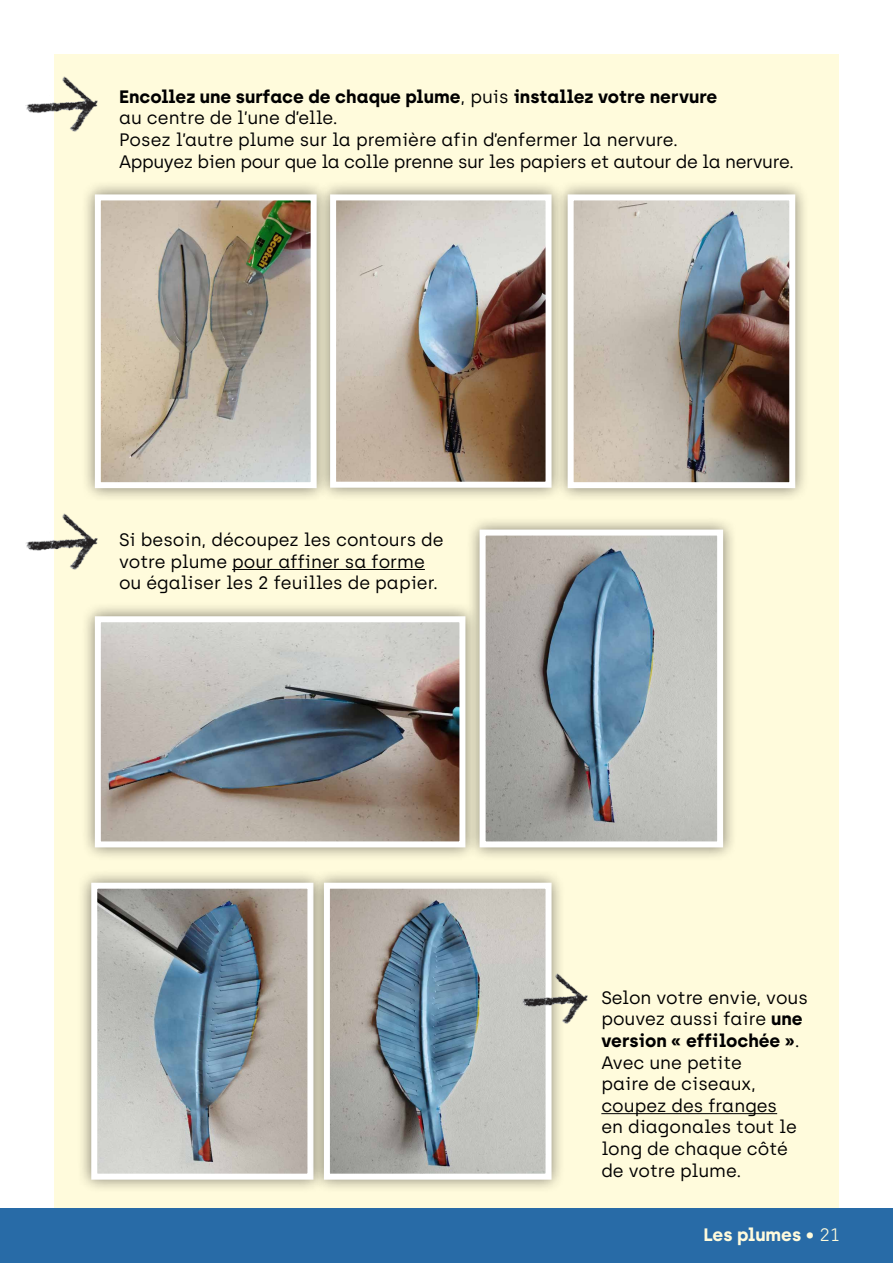
<style>
.page{position:relative;width:893px;height:1263px;background:#fff}
.page>*{position:absolute;margin:0;border:0;box-sizing:border-box;transform-origin:0 0}
.t1{font:18px/21.6px "Archia";color:#000}
.t2{font:18px/21.6px "Archia";letter-spacing:-.02em;color:#000}
.t3{font:700 18px "Archia";color:#fffbdc}
.s1{font-weight:700}
.s2{font-weight:300}
</style>
<div class="page">
<div style="left:54px;top:54px;width:785px;height:1155px;background:#fffbdc"></div>
<div style="left:0;top:1209px;width:893px;height:54px;background:#286ba7"></div>
<div style="left:81px;top:180px;width:250px;height:322px;background:#000;opacity:.5"></div>
<img style="left:102px;top:201px;width:208px;height:280px">
<div style="left:95px;top:194px;width:222px;height:294px;border:6px solid #fff"></div>
<div style="left:316px;top:180px;width:250px;height:322px;background:#000;opacity:.5"></div>
<img style="left:337px;top:201px;width:208px;height:280px">
<div style="left:330px;top:194px;width:222px;height:294px;border:6px solid #fff"></div>
<div style="left:553px;top:180px;width:256px;height:322px;background:#000;opacity:.5"></div>
<img style="left:575px;top:201px;width:213px;height:280px">
<div style="left:568px;top:194px;width:227px;height:294px;border:6px solid #fff"></div>
<hr style="left:232px;top:569px;width:193px;height:1px;background:#000">
<div style="left:81px;top:602px;width:399px;height:260px;background:#000;opacity:.5"></div>
<img style="left:102px;top:623px;width:356px;height:217px">
<div style="left:95px;top:616px;width:370px;height:231px;border:6px solid #fff"></div>
<div style="left:465px;top:515px;width:272px;height:346px;background:#000;opacity:.5"></div>
<img style="left:487px;top:537px;width:229px;height:303px">
<div style="left:480px;top:530px;width:243px;height:317px;border:6px solid #fff"></div>
<hr style="left:601px;top:1113px;width:176px;height:1px;background:#000">
<div style="left:77px;top:868px;width:250px;height:325px;background:#000;opacity:.5"></div>
<img style="left:98px;top:890px;width:208px;height:283px">
<div style="left:91px;top:883px;width:222px;height:297px;border:6px solid #fff"></div>
<div style="left:310px;top:868px;width:256px;height:325px;background:#000;opacity:.5"></div>
<img style="left:331px;top:890px;width:214px;height:283px">
<div style="left:324px;top:883px;width:228px;height:297px;border:6px solid #fff"></div>
<img style="left:25px;top:514px;width:73px;height:55px">
<img style="left:522px;top:974px;width:65px;height:50px">
<img style="left:25px;top:76px;width:73px;height:56px">
<p class="t2" style="left:119px;top:86px;width:676px"><span class="s1">Encollez une surface de chaque plume</span>, puis <span class="s1">installez votre nervure<br></span>au centre de l’une d’elle.<br>Posez l’autre plume sur la première afin d’enfermer la nervure.<br>Appuyez bien pour que la colle prenne sur les papiers et autour de la nervure.</p>
<p class="t1" style="left:119px;top:529px;width:326px">Si besoin, découpez les contours de votre plume pour affiner sa forme ou égaliser les 2 feuilles de papier.</p>
<p class="t1" style="left:601px;top:987px;width:208px">Selon votre envie, vous pouvez aussi faire <span class="s1">une version « effilochée »</span>.<br>Avec une petite<br>paire de ciseaux, coupez des franges<br>en diagonales tout le long de chaque côté de votre plume.</p>
<p class="t3" style="left:703px;top:1224px;width:138px">Les plumes <span class="s2">• 21</span></p>
</div>
